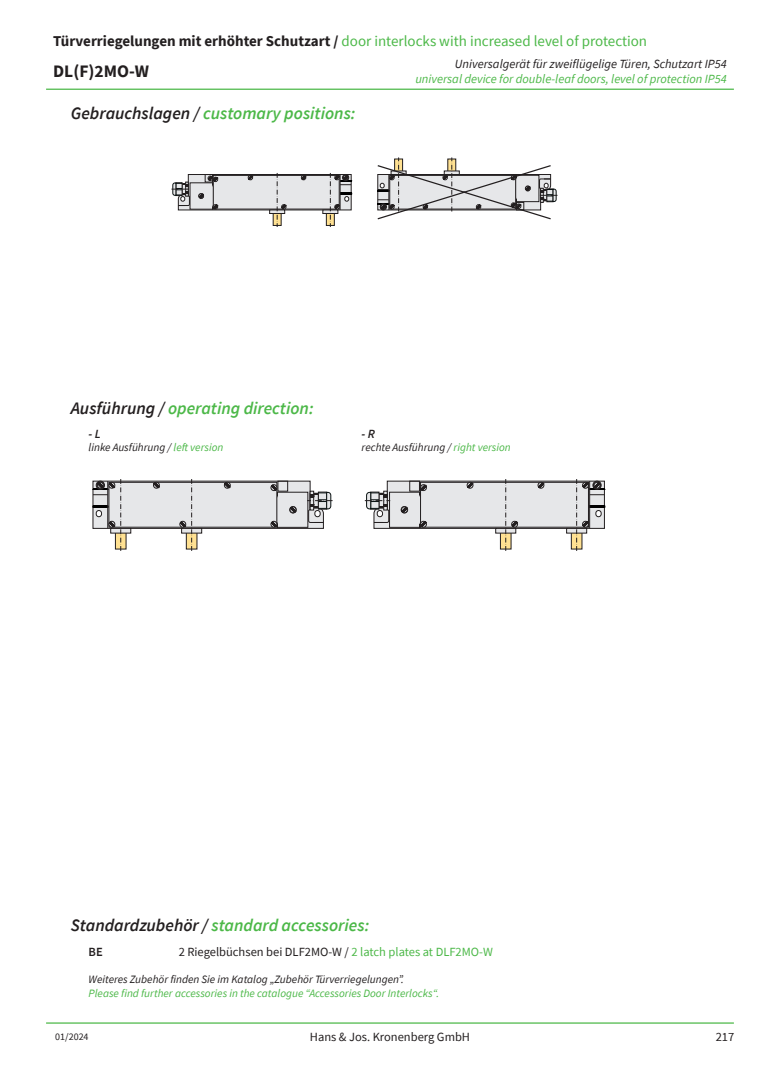
<style>
.page{position:relative;width:780px;height:1088px;background:#fff}
.page>*{position:absolute;margin:0;border:0;box-sizing:border-box;transform-origin:0 0}
.t1{font:italic 600 17.5px "Source Sans Pro";color:#4cb848}
.t2{font:700 17.5px "Source Sans Pro";color:#231f20}
.t3{font:15px "Source Sans Pro";color:#4cb848}
.t4{font:12.5px "Source Sans Pro";color:#231f20}
.t5{font:italic 12.5px "Source Sans Pro";color:#4cb848}
.t6{font:italic 12.5px "Source Sans Pro";color:#231f20}
.t7{font:italic 600 12.5px "Source Sans Pro";color:#231f20}
.t8{font:600 12.5px "Source Sans Pro";color:#231f20}
.t9{font:italic 11.25px "Source Sans Pro";color:#231f20}
.t10{font:italic 11.25px "Source Sans Pro";color:#4cb848}
.t11{font:10px "Source Sans Pro";color:#231f20}
.s1{font-weight:700;color:#231f20}
.s2{color:#231f20}
.s3{color:#4cb848}
</style>
<div class="page">
<hr style="left:46px;top:1022px;width:687px;height:1px;background:#4cb848">
<hr style="left:46px;top:89px;width:687px;height:1px;background:#4cb848">
<svg style="left:171px;top:173px;width:181px;height:54px"></svg>
<svg style="left:377px;top:157px;width:180px;height:63px"></svg>
<svg style="left:93px;top:479px;width:239px;height:72px"></svg>
<svg style="left:365px;top:479px;width:240px;height:72px"></svg>
<h2 class="t3" style="left:53px;top:32px;width:595px"><span class="s1">Türverriegelungen mit erhöhter Schutzart /</span> door interlocks with increased level of protection</h2>
<p class="t6" style="left:455px;top:56px;width:273px">Universalgerät für zweiflügelige Türen, Schutzart IP54</p>
<p class="t5" style="left:415px;top:71px;width:313px">universal device for double-leaf doors, level of protection IP54</p>
<h1 class="t2" style="left:53px;top:60px;width:97px">DL(F)2MO-W</h1>
<h1 class="t1" style="left:71px;top:102px;width:286px"><span class="s2">Gebrauchslagen /</span> customary positions:</h1>
<h1 class="t1" style="left:71px;top:396px;width:244px"><span class="s2">Ausführung /</span> operating direction:</h1>
<p class="t7" style="left:89px;top:426px;width:14px">- L</p>
<p class="t9" style="left:89px;top:440px;width:136px">linke Ausführung / <span class="s3">left version</span></p>
<p class="t7" style="left:361px;top:426px;width:15px">- R</p>
<p class="t9" style="left:361px;top:440px;width:151px">rechte Ausführung / <span class="s3">right version</span></p>
<h1 class="t1" style="left:71px;top:914px;width:300px"><span class="s2">Standardzubehör /</span> standard accessories:</h1>
<p class="t8" style="left:89px;top:943px;width:16px">BE</p>
<p class="t4" style="left:179px;top:943px;width:315px">2 Riegelbüchsen bei DLF2MO-W / <span class="s3">2 latch plates at DLF2MO-W</span></p>
<p class="t9" style="left:89px;top:972px;width:317px">Weiteres Zubehör finden Sie im Katalog „Zubehör Türverriegelungen”.</p>
<p class="t10" style="left:89px;top:986px;width:352px">Please find further accessories in the catalogue “Accessories Door Interlocks“.</p>
<p class="t11" style="left:55px;top:1030px;width:35px">01/2024</p>
<p class="t4" style="left:310px;top:1029px;width:162px">Hans &amp; Jos. Kronenberg GmbH</p>
<p class="t4" style="left:715px;top:1029px;width:20px">217</p>
</div>
